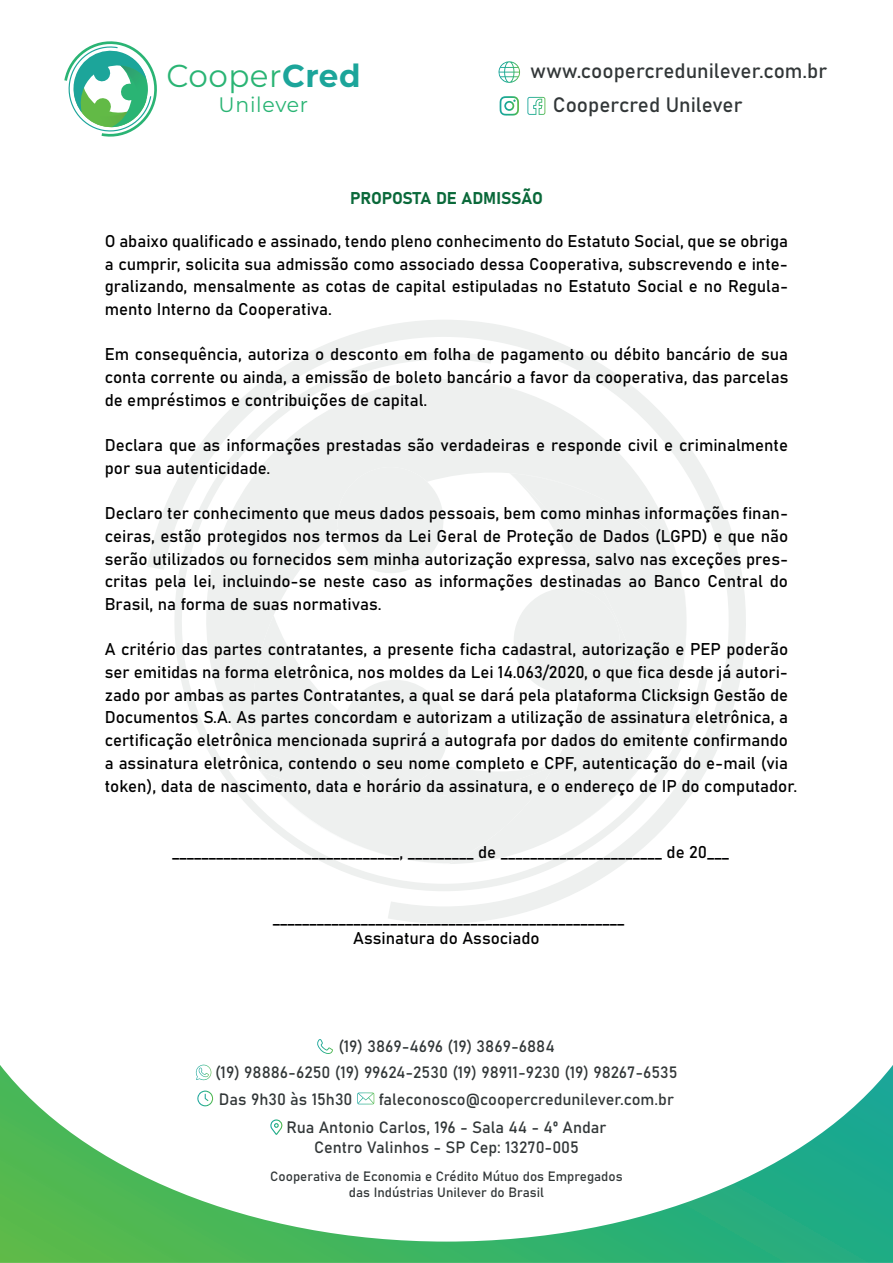
<style>
.page{position:relative;width:893px;height:1263px;background:#fff}
.page>*{position:absolute;margin:0;border:0;box-sizing:border-box;transform-origin:0 0}
.t1{font:31.65px "Montserrat";letter-spacing:.015em;color:#2ab474}
.t2{font:20.85px "Montserrat";letter-spacing:.035em;color:#2ab474}
.t3{font:20.7px/33.8px "Bahnschrift";color:#323738}
.t4{font:16.8px/22.6px "Bahnschrift";color:#000001;text-align:justify}
.t5{font:16.8px "Bahnschrift";letter-spacing:-.01em;color:#0a693a}
.t6{font:16.2px/26.7px "Bahnschrift";color:#323738}
.t7{font:13.35px/16px "Bahnschrift";color:#323738;text-align:center}
.s1{font-weight:700;color:#1ca59a}
</style>
<div class="page">
<svg style="left:147px;top:320px;width:599px;height:604px"></svg>
<svg style="left:166px;top:352px;width:543px;height:539px;fill:#eef0ef"></svg>
<svg style="left:317px;top:1039px;width:16px;height:15px"></svg>
<svg style="left:498px;top:61px;width:22px;height:22px"></svg>
<svg style="left:527px;top:97px;width:18px;height:18px"></svg>
<svg style="left:500px;top:96px;width:19px;height:20px"></svg>
<svg style="left:64px;top:41px;width:93px;height:96px"></svg>
<svg style="left:0;top:1065px;width:893px;height:198px"></svg>
<h1 class="t1" style="left:166px;top:54px;width:196px">Cooper<span class="s1">Cred</span></h1>
<p class="t2" style="left:218px;top:90px;width:91px">Unilever</p>
<p class="t3" style="left:553px;top:53px;width:276px;text-indent:-23px">www.coopercredunilever.com.br<br>Coopercred Unilever</p>
<p class="t5" style="left:350px;top:185px;width:194px">PROPOSTA DE ADMISSÃO</p>
<p class="t4" style="left:105px;top:229px;width:685px">O abaixo qualificado e assinado, tendo pleno conhecimento do Estatuto Social, que se obriga a cumprir, solicita sua admissão como associado dessa Cooperativa, subscrevendo e inte&shy;gralizando, mensalmente as cotas de capital estipuladas no Estatuto Social e no Regula&shy;mento Interno da Cooperativa.</p>
<p class="t4" style="left:105px;top:342px;width:685px">Em consequência, autoriza o desconto em folha de pagamento ou débito bancário de sua conta corrente ou ainda, a emissão de boleto bancário a favor da cooperativa, das parcelas de empréstimos e contribuições de capital.</p>
<p class="t4" style="left:105px;top:433px;width:685px">Declara que as informações prestadas são verdadeiras e responde civil e criminalmente por sua autenticidade.</p>
<p class="t4" style="left:105px;top:501px;width:685px">Declaro ter conhecimento que meus dados pessoais, bem como minhas informações finan&shy;ceiras, estão protegidos nos termos da Lei Geral de Proteção de Dados (LGPD) e que não serão utilizados ou fornecidos sem minha autorização expressa, salvo nas exceções pres&shy;critas pela lei, incluindo-se neste caso as informações destinadas ao Banco Central do Brasil, na forma de suas normativas.</p>
<p class="t4" style="left:105px;top:637px;width:694px;text-align:left">A critério das partes contratantes, a presente ficha cadastral, autorização e PEP poderão ser emitidas na forma eletrônica, nos moldes da Lei 14.063/2020, o que fica desde já autori&shy;zado por ambas as partes Contratantes, a qual se dará pela plataforma Clicksign Gestão de Documentos S.A. As partes concordam e autorizam a utilização de assinatura eletrônica, a certificação eletrônica mencionada suprirá a autografa por dados do emitente confirmando a assinatura eletrônica, contendo o seu nome completo e CPF, autenticação do e-mail (via token), data de nascimento, data e horário da assinatura, e o endereço de IP do computador.</p>
<p class="t4" style="left:172px;top:840px;width:559px">_______________________________, _________ de ______________________ de 20___</p>
<p class="t4" style="left:273px;top:906px;width:353px;line-height:20.2px;text-align:center">________________________________________________<br>Assinatura do Associado</p>
<p class="t6" style="left:215px;top:1031px;width:464px;text-indent:123px">(19) 3869-4696 (19) 3869-6884<br>(19) 98886-6250 (19) 99624-2530 (19) 98911-9230 (19) 98267-6535<br>Das 9h30 às 15h30</p>
<p class="t6" style="left:286px;top:1084px;width:389px;line-height:28.2px;text-indent:92px">faleconosco@coopercredunilever.com.br<br>Rua Antonio Carlos, 196 - Sala 44 - 4º Andar</p>
<p class="t6" style="left:314px;top:1132px;width:266px">Centro Valinhos - SP Cep: 13270-005</p>
<p class="t7" style="left:270px;top:1167px;width:354px">Cooperativa de Economia e Crédito Mútuo dos Empregados das Indústrias Unilever do Brasil</p>
</div>
